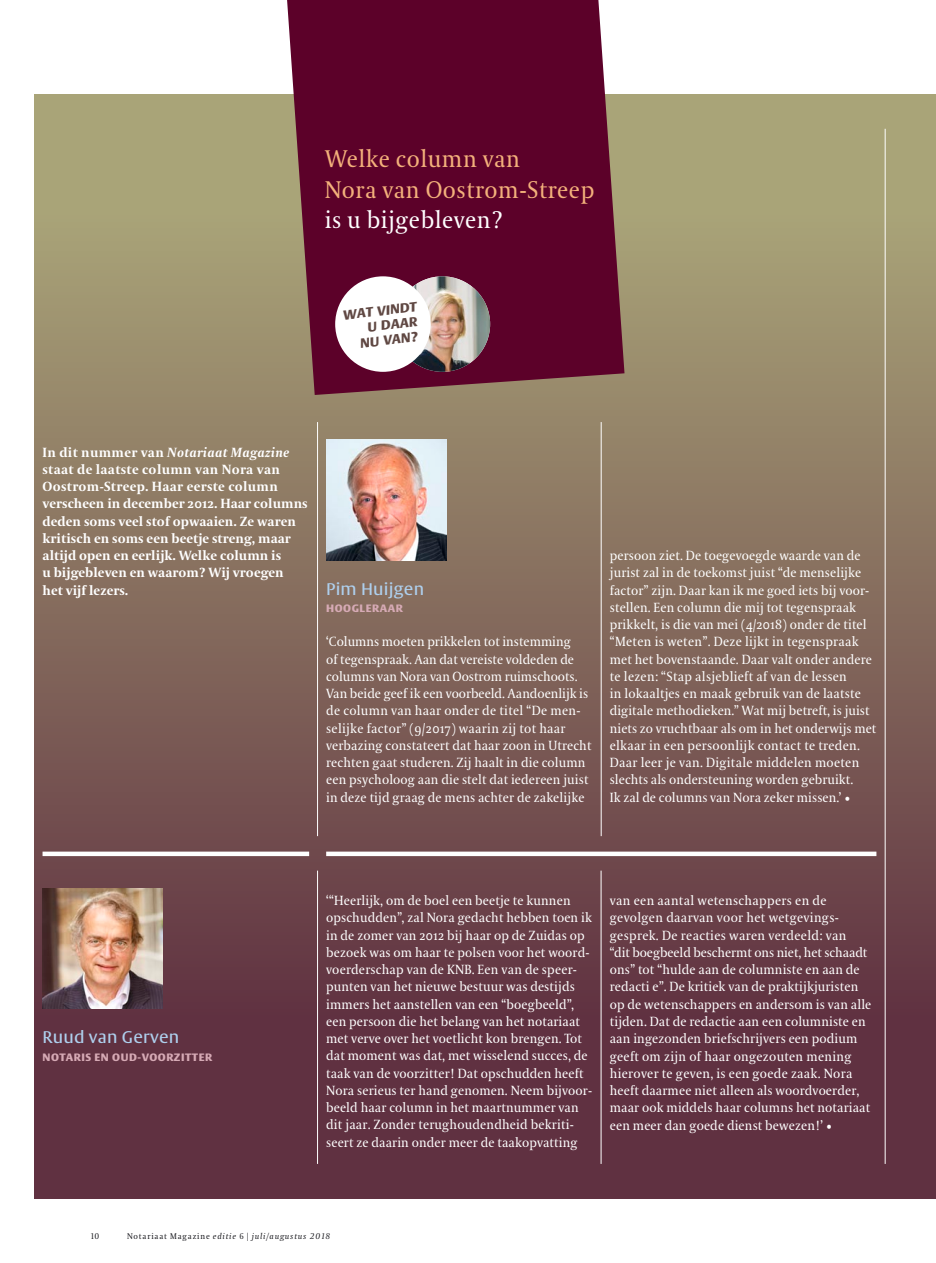
<style>
.page{position:relative;width:936px;height:1263px;background:#fff}
.page>*{position:absolute;margin:0;border:0;box-sizing:border-box;transform-origin:0 0}
.t1{font:24px/30.8px "VPRO Coranto";letter-spacing:.02em;color:#f3b17b}
.t2{font:24px "VPRO Coranto";letter-spacing:.02em;color:#fff}
.t3{font:16.5px "VPRO Vesta";letter-spacing:.015em;color:#aecfed}
.t4{font:13.2px/17.2px "VPRO Coranto";letter-spacing:.01em;color:#fff}
.t5{font:700 13.2px/17.2px "VPRO Coranto";letter-spacing:.005em;color:#fff}
.t6{font:italic 700 13.2px/15px "VPRO Vesta";color:#604843;text-align:right}
.t7{font:700 10.5px "VPRO Vesta";letter-spacing:.055em;color:#d6aab5}
.t8{font:italic 8.25px "VPRO Coranto";letter-spacing:.1em;color:#1a1a1f}
.t9{font:8.25px "VPRO Coranto Cn";color:#1a1a1f}
.s1{font-size:13.5px}
.s2{font-style:italic}
.s3{font-style:normal}
.s4{font-family:"VPRO Coranto Cn";font-style:normal}
</style>
<div class="page">
<div style="left:34px;top:94px;width:901px;height:1104px;background:linear-gradient(to bottom,#afae7d,#562139)"></div>
<hr style="left:884px;top:129px;width:1px;height:1035px;background:#fff">
<hr style="left:317px;top:422px;width:1px;height:414px;background:#fff">
<hr style="left:317px;top:871px;width:1px;height:293px;background:#fff">
<hr style="left:600px;top:871px;width:1px;height:293px;background:#fff">
<hr style="left:601px;top:422px;width:1px;height:414px;background:#fff">
<img style="left:326px;top:439px;width:120px;height:121px">
<img style="left:43px;top:888px;width:120px;height:121px">
<div style="left:43px;top:851px;width:266px;height:5px;background:#fff"></div>
<div style="left:326px;top:851px;width:550px;height:5px;background:#fff"></div>
<svg style="left:287px;top:0;width:337px;height:395px;fill:#5c0129"></svg>
<img style="left:394px;top:276px;width:96px;height:96px;border-radius:48px">
<div style="left:335px;top:276px;width:95px;height:96px;background:#fff;border-radius:50%"></div>
<h1 class="t1" style="left:324px;top:143px;width:271px">Welke column van<br>Nora van Oostrom-Streep</h1>
<h1 class="t2" style="left:324px;top:206px;width:179px">is u bijgebleven?</h1>
<p class="t6" style="left:342px;top:309px;width:76px;rotate:-7deg">wat vindt u daar<br>nu van<span class="s1">?</span></p>
<p class="t5" style="left:43px;top:443px;width:267px">In dit nummer van <span class="s2">Notariaat Magazine </span>staat de laatste column van Nora van Oostrom-Streep. Haar eerste column verscheen in december 2012. Haar columns deden soms veel stof opwaaien. Ze waren kritisch en soms een beetje streng, maar altijd open en eerlijk. Welke column is<br>u bijgebleven en waarom? Wij vroegen<br>het vijf lezers.</p>
<p class="t3" style="left:326px;top:582px;width:99px">Pim Huijgen</p>
<p class="t7" style="left:326px;top:604px;width:78px">HOOGLERAAR</p>
<p class="t4" style="left:326px;top:633px;width:267px">‘Columns moeten prikkelen tot instemming<br>of tegenspraak. Aan dat vereiste voldeden de columns van Nora van Oostrom ruimschoots.<br>Van beide geef ik een voorbeeld. Aandoenlijk is de column van haar onder de titel “De men&shy;selijke factor” (9/2017) waarin zij tot haar verbazing constateert dat haar zoon in Utrecht rechten gaat studeren. Zij haalt in die column een psycholoog aan die stelt dat iedereen juist in deze tijd graag de mens achter de zakelijke</p>
<p class="t4" style="left:609px;top:547px;width:268px">persoon ziet. De toegevoegde waarde van de jurist zal in de toekomst juist “de menselijke factor” zijn. Daar kan ik me goed iets bij voor&shy;stellen. Een column die mij tot tegenspraak prikkelt, is die van mei (4/2018) onder de titel “Meten is weten”. Deze lijkt in tegenspraak met het bovenstaande. Daar valt onder andere te lezen: “Stap alsjeblieft af van de lessen<br>in lokaaltjes en maak gebruik van de laatste digitale methodieken.” Wat mij betreft, is juist niets zo vruchtbaar als om in het onderwijs met elkaar in een persoonlijk contact te treden.<br>Daar leer je van. Digitale middelen moeten slechts als ondersteuning worden gebruikt.<br>Ik zal de columns van Nora zeker missen.’ •</p>
<p class="t3" style="left:43px;top:1030px;width:138px">Ruud van Gerven</p>
<p class="t7" style="left:43px;top:1052px;width:171px">NOTARIS EN OUD-VOORZITTER</p>
<p class="t4" style="left:326px;top:892px;width:267px">‘“Heerlijk, om de boel een beetje te kunnen opschudden”, zal Nora gedacht hebben toen ik in de zomer van 2012 bij haar op de Zuidas op bezoek was om haar te polsen voor het woord&shy;voerderschap van de KNB. Een van de speer&shy;punten van het nieuwe bestuur was destijds immers het aanstellen van een “boegbeeld”, een persoon die het belang van het notariaat met verve over het voetlicht kon brengen. Tot dat moment was dat, met wisselend succes, de taak van de voorzitter! Dat opschudden heeft Nora serieus ter hand genomen. Neem bijvoor&shy;beeld haar column in het maartnummer van dit jaar. Zonder terughoudendheid bekriti&shy;seert ze daarin onder meer de taakopvatting</p>
<p class="t4" style="left:609px;top:892px;width:263px">van een aantal wetenschappers en de gevolgen daarvan voor het wetgevings&shy;gesprek. De reacties waren verdeeld: van<br>“dit boegbeeld beschermt ons niet, het schaadt ons” tot “hulde aan de columniste en aan de redacti e”. De kritiek van de praktijkjuristen op de wetenschappers en andersom is van alle tijden. Dat de redactie aan een columniste en aan ingezonden briefschrijvers een podium geeft om zijn of haar ongezouten mening hierover te geven, is een goede zaak. Nora heeft daarmee niet alleen als woordvoerder, maar ook middels haar columns het notariaat een meer dan goede dienst bewezen!’ •</p>
<p class="t9" style="left:91px;top:1231px;width:10px">10</p>
<p class="t8" style="left:127px;top:1231px;width:204px"><span class="s3">Notariaat Magazine</span> editie <span class="s4">6 |</span> juli/augustus 2018</p>
</div>
